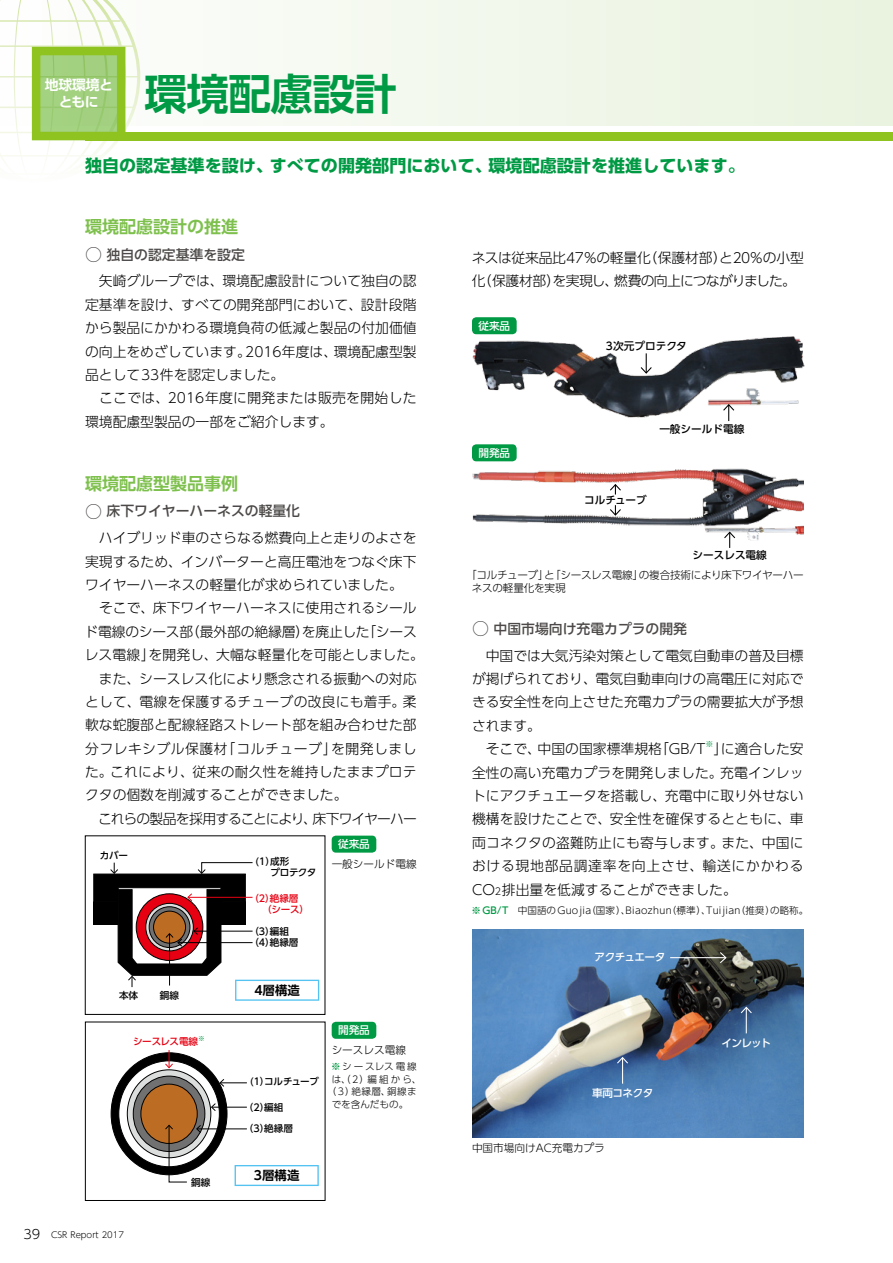
<style>
.page{position:relative;width:893px;height:1263px;background:#fff}
.page>*{position:absolute;margin:0;border:0;box-sizing:border-box;transform-origin:0 0}
.t1{font:700 42.45px "UD Shin Go Pro De";letter-spacing:-.01em;color:#094}
.t2{font:700 16.95px "UD Shin Go Pro";letter-spacing:.005em;color:#094}
.t3{font:700 16.95px "UD Shin Go Pro De";color:#7ec04d}
.t4{font:300 13.8px/23.4px "UD Shin Go Pro";color:#000}
.t5{font:300 13.8px/23.4px "UD Shin Go Pro";letter-spacing:-.03em;color:#000}
.t6{font:700 13.8px/17px "UD Shin Go Pro De";letter-spacing:-.03em;color:#fff;text-align:center}
.t7{font:700 12.45px "UD Shin Go Pro De";color:#000}
.t8{font:300 10.65px/13.8px "UD Shin Go Pro";letter-spacing:-.015em;color:#000}
.t9{font:500 10.65px "UD Shin Go Pro";letter-spacing:-.045em;color:#fff}
.t10{font:500 10.65px "UD Shin Go Pro";color:#000}
.t11{font:300 9.6px "UD Shin Go Pro";letter-spacing:.04em;color:#000}
.t12{font:500 9.6px/10.8px "UD Shin Go Pro";color:#000}
.t13{font:500 9.6px/10.8px "UD Shin Go Pro";letter-spacing:-.015em;color:#e60012}
.t14{font:300 9.6px "UD Shin Go Pro";letter-spacing:.195em;color:#000}
.t15{font:300 9.6px "UD Shin Go Pro";color:#000}
.t16{font:300 8.55px "UD Shin Go Pro";color:#000}
.t17{font:300 8.1px "UD Shin Go Pro";color:#094}
.s1{font-weight:500;font-size:16.95px;color:#4c4948}
.s2{font-weight:500;color:#4c4948}
.s3{font-size:12.75px}
.s4{font-weight:800;color:#094}
.s5{font-size:9.6px}
.s6{font-weight:500;color:#094}
</style>
<div class="page">
<div style="left:0;top:0;width:893px;height:125px;background:#f2f8eb"></div>
<div style="left:85px;top:132px;width:808px;height:8px;background:#8fc31f"></div>
<svg style="left:0;top:0;width:140px;height:163px"></svg>
<img style="left:472px;top:332px;width:333px;height:86px">
<img style="left:472px;top:468px;width:332px;height:72px">
<svg style="left:93px;top:862px;width:226px;height:139px"></svg>
<div style="left:111px;top:1053px;width:116px;height:122px;background:#000;border-radius:50%"></div>
<svg style="left:235px;top:1165px;width:84px;height:21px"></svg>
<svg style="left:119px;top:1061px;width:100px;height:106px;background:#e6e6e6"></svg>
<svg style="left:127px;top:1070px;width:84px;height:88px"></svg>
<svg style="left:133px;top:1076px;width:72px;height:75px"></svg>
<div style="left:141px;top:1084px;width:56px;height:59px;background:#bd6d23;border-radius:50%"></div>
<div style="left:140px;top:1084px;width:58px;height:60px;border:1px solid #000;border-radius:50%"></div>
<svg style="left:165px;top:1124px;width:23px;height:59px"></svg>
<svg style="left:219px;top:1079px;width:28px;height:8px"></svg>
<svg style="left:165px;top:1050px;width:8px;height:18px"></svg>
<hr style="left:212px;top:1107px;width:35px;height:1px;background:#000">
<svg style="left:211px;top:1103px;width:5px;height:8px"></svg>
<hr style="left:197px;top:1128px;width:50px;height:1px;background:#000">
<svg style="left:196px;top:1125px;width:5px;height:8px"></svg>
<div style="left:85px;top:1022px;width:240px;height:179px;border:1px solid #000"></div>
<img style="left:472px;top:929px;width:332px;height:208px">
<div style="left:472px;top:317px;width:45px;height:17px;background:#094;border-radius:4px"></div>
<div style="left:472px;top:444px;width:45px;height:17px;background:#094;border-radius:4px"></div>
<div style="left:332px;top:836px;width:44px;height:17px;background:#094;border-radius:4px"></div>
<div style="left:332px;top:1022px;width:44px;height:17px;background:#094;border-radius:4px"></div>
<svg style="left:722px;top:403px;width:13px;height:18px"></svg>
<svg style="left:640px;top:353px;width:13px;height:22px"></svg>
<svg style="left:609px;top:483px;width:13px;height:11px"></svg>
<svg style="left:609px;top:505px;width:13px;height:12px"></svg>
<svg style="left:723px;top:531px;width:13px;height:17px"></svg>
<hr style="left:670px;top:957px;width:56px;height:1px;background:#fff">
<svg style="left:719px;top:951px;width:8px;height:13px"></svg>
<svg style="left:616px;top:1056px;width:13px;height:28px"></svg>
<svg style="left:740px;top:1006px;width:13px;height:27px"></svg>
<p class="t6" style="left:45px;top:76px;width:70px">地球環境とともに</p>
<h1 class="t1" style="left:144px;top:59px;width:254px">環境配慮設計</h1>
<p class="t2" style="left:85px;top:152px;width:661px">独自の認定基準を設け、すべての開発部門において、環境配慮設計を推進しています。</p>
<p class="t3" style="left:85px;top:213px;width:155px">環境配慮設計の推進</p>
<p class="t4" style="left:85px;top:240px;width:333px;line-height:26.8px"><span class="s1">○</span> <span class="s2">独自の認定基準を設定<br></span>　矢崎グループでは、環境配慮設計について独自の認</p>
<p class="t4" style="left:85px;top:292px;width:333px">定基準を設け、すべての開発部門において、設計段階から製品にかかわる環境負荷の低減と製品の付加価値の向上をめざしています。2016年度は、環境配慮型製品として33件を認定しました。<br>　ここでは、2016年度に開発または販売を開始した環境配慮型製品の一部をご紹介します。</p>
<p class="t3" style="left:85px;top:470px;width:155px">環境配慮型製品事例</p>
<p class="t4" style="left:85px;top:497px;width:333px;line-height:26.8px"><span class="s1">○</span> <span class="s2">床下ワイヤーハーネスの軽量化<br></span>　ハイブリッド車のさらなる燃費向上と走りのよさを</p>
<p class="t4" style="left:84px;top:549px;width:341px">実現するため、インバーターと高圧電池をつなぐ床下ワイヤーハーネスの軽量化が求められていました。<br>　そこで、床下ワイヤーハーネスに使用されるシールド電線のシース部（最外部の絶縁層）を廃止した「シースレス電線」を開発し、大幅な軽量化を可能としました。　また、シースレス化により懸念される振動への対応として、電線を保護するチューブの改良にも着手。柔軟な蛇腹部と配線経路ストレート部を組み合わせた部分フレキシブル保護材「コルチューブ」を開発しました。これにより、従来の耐久性を維持したままプロテクタの個数を削減することができました。<br>　これらの製品を採用することにより、床下ワイヤーハー</p>
<p class="t12" style="left:100px;top:849px;width:30px">カバー</p>
<p class="t12" style="left:119px;top:990px;width:21px">本体</p>
<p class="t12" style="left:160px;top:990px;width:21px">銅線</p>
<p class="t13" style="left:133px;top:1035px;width:73px">シースレス電線<sup>※</sup></p>
<p class="t16" style="left:23px;top:1228px;width:102px"><span class="s3">39</span> CSR Report 2017</p>
<p class="t12" style="left:191px;top:1177px;width:21px">銅線</p>
<p class="t12" style="left:256px;top:856px;width:62px">(1）成形<br>　 プロテクタ</p>
<p class="t13" style="left:254px;top:892px;width:56px;text-indent:-5px">（2）絶縁層　 （シース）</p>
<p class="t12" style="left:249px;top:925px;width:51px;line-height:11.2px">（3）編組（4）絶縁層</p>
<p class="t7" style="left:254px;top:980px;width:47px">4層構造</p>
<p class="t12" style="left:250px;top:1076px;width:70px">(1）コルチューブ</p>
<p class="t12" style="left:244px;top:1101px;width:41px">（2）編組</p>
<p class="t12" style="left:244px;top:1123px;width:51px">（3）絶縁層</p>
<p class="t7" style="left:254px;top:1165px;width:47px">3層構造</p>
<p class="t9" style="left:338px;top:835px;width:33px">従来品</p>
<p class="t8" style="left:332px;top:856px;width:87px">一般シールド電線</p>
<p class="t9" style="left:338px;top:1022px;width:33px">開発品</p>
<p class="t14" style="left:331px;top:1058px;width:87px"><span class="s4">※</span>シースレス電線</p>
<p class="t11" style="left:332px;top:1071px;width:91px">は、（2）編組から、</p>
<p class="t11" style="left:327px;top:1084px;width:91px">（3）絶縁層、銅線ま</p>
<p class="t15" style="left:332px;top:1097px;width:78px">でを含んだもの。</p>
<p class="t8" style="left:332px;top:1042px;width:76px">シースレス電線</p>
<p class="t5" style="left:472px;top:246px;width:334px">ネスは従来品比47％の軽量化（保護材部）と20％の小型化（保護材部）を実現し、燃費の向上につながりました。</p>
<p class="t9" style="left:478px;top:317px;width:33px">従来品</p>
<p class="t9" style="left:478px;top:444px;width:33px">開発品</p>
<p class="t10" style="left:606px;top:337px;width:82px">3次元プロテクタ</p>
<p class="t10" style="left:659px;top:420px;width:87px">一般シールド電線</p>
<p class="t10" style="left:584px;top:491px;width:64px">コルチューブ</p>
<p class="t10" style="left:692px;top:547px;width:76px">シースレス電線</p>
<p class="t8" style="left:472px;top:567px;width:333px;text-indent:-6px">「コルチューブ」と「シースレス電線」の複合技術により床下ワイヤーハーネスの軽量化を実現</p>
<p class="t4" style="left:472px;top:615px;width:333px;line-height:26.8px"><span class="s1">○</span> <span class="s2">中国市場向け充電カプラの開発<br></span>　中国では大気汚染対策として電気自動車の普及目標</p>
<p class="t4" style="left:472px;top:667px;width:333px">が掲げられており、電気自動車向けの高電圧に対応できる安全性を向上させた充電カプラの需要拡大が予想されます。<br>　そこで、中国の国家標準規格「GB/T</p>
<p class="t17" style="left:705px;top:738px;width:10px">※</p>
<p class="t4" style="left:472px;top:737px;width:333px;text-align:justify;text-indent:242px">」に適合した安全性の高い充電カプラを開発しました。充電インレットにアクチュエータを搭載し、充電中に取り外せない機構を設けたことで、安全性を確保するとともに、車両コネクタの盗難防止にも寄与します。また、中国における現地部品調達率を向上させ、輸送にかかわるCO<span class="s5">2</span>排出量を低減することができました。</p>
<p class="t11" style="left:472px;top:903px;width:338px"><span class="s4">※</span><span class="s6">GB/T</span> 中国語のGuojia（国家）、Biaozhun（標準）、Tuijian（推奨）の略称。</p>
<p class="t9" style="left:595px;top:949px;width:72px">アクチュエータ</p>
<p class="t9" style="left:592px;top:1084px;width:63px">車両コネクタ</p>
<p class="t8" style="left:472px;top:1141px;width:134px">中国市場向けAC充電カプラ</p>
<p class="t9" style="left:722px;top:1034px;width:51px">インレット</p>
</div>
